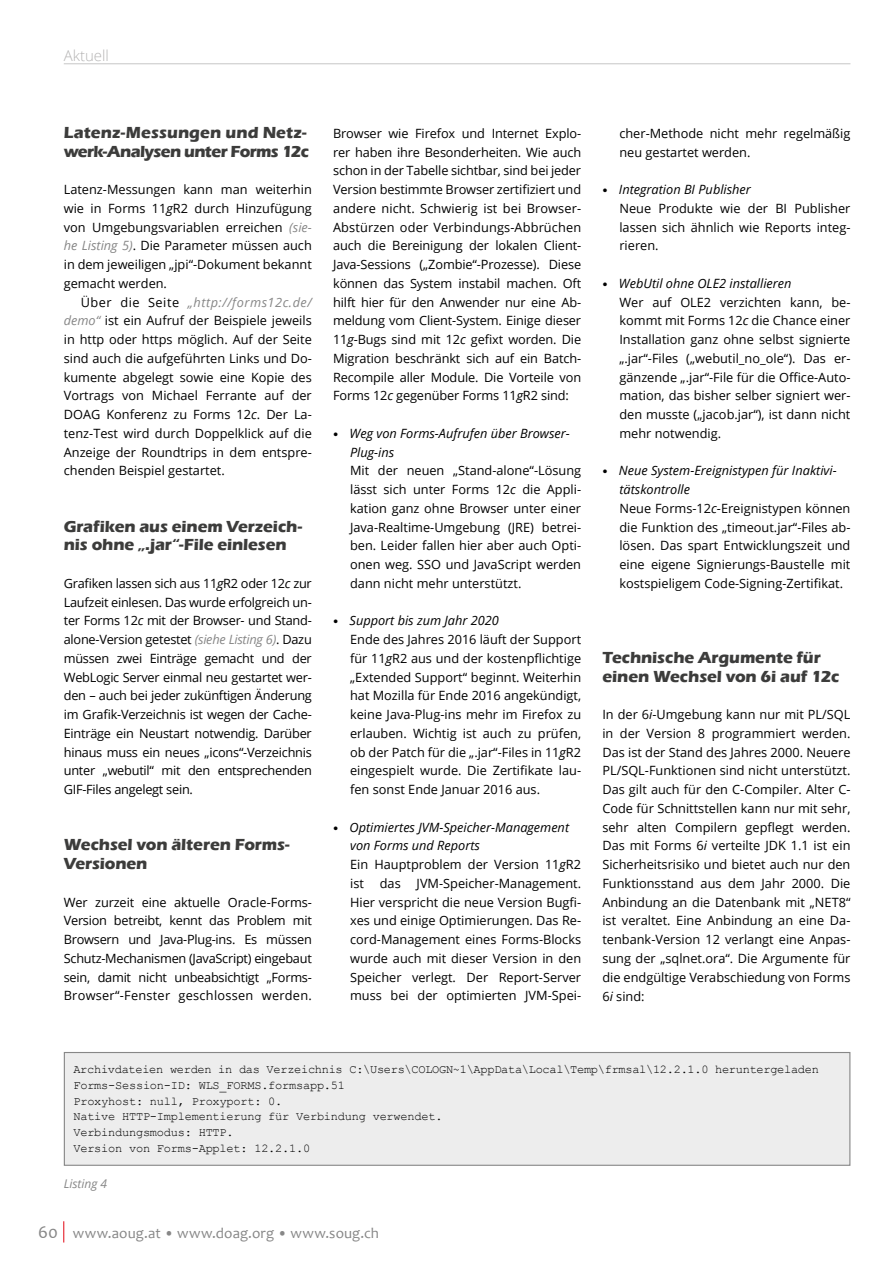
<style>
.page{position:relative;width:893px;height:1263px;background:#fff}
.page>*{position:absolute;margin:0;border:0;box-sizing:border-box;transform-origin:0 0}
.t1{font:700 16.5px/18.8px "Eras ITC";letter-spacing:-.005em;color:#3c3c3b}
.t2{font:700 16.5px/18.8px "Eras ITC";letter-spacing:-.03em;color:#3c3c3b}
.t3{font:15px "Candara";letter-spacing:.01em;color:#878787}
.t4{font:300 15px "Open Sans";color:#b5b4b4}
.t5{font:12.75px/18.8px "Open Sans";color:#000;text-align:justify}
.t6{font:italic 12.75px/18.8px "Open Sans";color:#000}
.t7{font:12px/15.8px "Courier New";letter-spacing:-.02em;color:#000}
.t8{font:italic 12px "Open Sans";color:#878787}
.s1{font-style:italic}
.s2{font-style:italic;color:#878787}
.s3{font-family:"Stone Serif Std";font-weight:500;font-style:normal;font-size:10.5px}
.s4{font-family:"Stone Serif Std";font-weight:500;font-size:10.5px}
.s5{font-size:18px}
</style>
<div class="page">
<svg style="left:63px;top:1221px;width:1px;height:21px"></svg>
<hr style="left:64px;top:64px;width:786px;height:1px;background:#c6c6c6">
<svg style="left:64px;top:63px;width:40px;height:2px"></svg>
<div style="left:64px;top:1052px;width:786px;height:113px;background:#ededed"></div>
<div style="left:64px;top:1052px;width:786px;height:114px;border:1px solid #878787"></div>
<p class="t4" style="left:64px;top:45px;width:47px">Aktuell</p>
<p class="t2" style="left:64px;top:123px;width:247px">Latenz-Messungen und Netz&shy;werk-Analysen unter Forms 12c</p>
<p class="t5" style="left:64px;top:180px;width:250px">Latenz-Messungen kann man weiterhin wie in Forms 11<span class="s1">g</span>R2 durch Hinzufügung von Umgebungsvariablen erreichen <span class="s2">(sie&shy;he Listing 5)</span>. Die Parameter müssen auch in dem jeweiligen „jpi“-Dokument bekannt gemacht werden.</p>
<p class="t5" style="left:64px;top:292px;width:250px;text-indent:17px">Über die Seite <span class="s2">„http://forms12c.de/ demo“</span> ist ein Aufruf der Beispiele jeweils in http oder https möglich. Auf der Seite sind auch die aufgeführten Links und Do&shy;kumente abgelegt sowie eine Kopie des Vortrags von Michael Ferrante auf der DOAG Konferenz zu Forms 12<span class="s1">c</span>. Der La&shy;tenz-Test wird durch Doppelklick auf die Anzeige der Roundtrips in dem entspre&shy;chenden Beispiel gestartet.</p>
<p class="t1" style="left:64px;top:517px;width:240px">Grafiken aus einem Verzeich&shy;nis ohne „.jar“-File einlesen</p>
<p class="t5" style="left:64px;top:573px;width:250px">Grafiken lassen sich aus 11<span class="s1">g</span>R2 oder 12<span class="s1">c</span> zur Laufzeit einlesen. Das wurde erfolgreich un&shy;ter Forms 12<span class="s1">c</span> mit der Browser- und Stand&shy;alone-Version getestet <span class="s2">(siehe Listing 6)</span>. Dazu müssen zwei Einträge gemacht und der WebLogic Server einmal neu gestartet wer&shy;den – auch bei jeder zukünftigen Änderung im Grafik-Verzeichnis ist wegen der Cache-Einträge ein Neustart notwendig. Darüber hinaus muss ein neues „icons“-Verzeichnis unter „webutil“ mit den entsprechenden GIF-Files angelegt sein.</p>
<p class="t1" style="left:64px;top:836px;width:227px">Wechsel von älteren Forms-<br>Versionen</p>
<p class="t5" style="left:64px;top:892px;width:250px">Wer zurzeit eine aktuelle Oracle-Forms-Version betreibt, kennt das Problem mit Browsern und Java-Plug-ins. Es müssen Schutz-Mechanismen (JavaScript) eingebaut sein, damit nicht unbeabsichtigt „Forms-Browser“-Fenster geschlossen werden.</p>
<p class="t5" style="left:333px;top:124px;width:250px">Browser wie Firefox und Internet Explo&shy;rer haben ihre Besonderheiten. Wie auch schon in der Tabelle sichtbar, sind bei jeder Version bestimmte Browser zertifiziert und andere nicht. Schwierig ist bei Browser-Abstürzen oder Verbindungs-Abbrüchen auch die Bereinigung der lokalen Client-Java-Sessions („Zombie“-Prozesse). Diese können das System instabil machen. Oft hilft hier für den Anwender nur eine Ab&shy;meldung vom Client-System. Einige dieser 11<span class="s1">g</span>-Bugs sind mit 12<span class="s1">c</span> gefixt worden. Die Migration beschränkt sich auf ein Batch-Recompile aller Module. Die Vorteile von Forms 12<span class="s1">c</span> gegenüber Forms 11<span class="s1">g</span>R2 sind:</p>
<p class="t6" style="left:350px;top:423px;width:221px;text-indent:-17px"><span class="s3">•</span> Weg von Forms-Aufrufen über Browser-<br>Plug-ins</p>
<p class="t5" style="left:350px;top:461px;width:233px">Mit der neuen „Stand-alone“-Lösung lässt sich unter Forms 12<span class="s1">c</span> die Appli&shy;kation ganz ohne Browser unter einer Java-Realtime-Umgebung (JRE) betrei&shy;ben. Leider fallen hier aber auch Opti&shy;onen weg. SSO und JavaScript werden dann nicht mehr unterstützt.</p>
<p class="t5" style="left:350px;top:611px;width:233px;text-align:left;text-indent:-17px"><span class="s4">•</span> <span class="s1">Support bis zum Jahr 2020<br></span>Ende des Jahres 2016 läuft der Support für 11<span class="s1">g</span>R2 aus und der kostenpflichtige „Extended Support“ beginnt. Weiterhin hat Mozilla für Ende 2016 angekündigt, keine Java-Plug-ins mehr im Firefox zu erlauben. Wichtig ist auch zu prüfen, ob der Patch für die „.jar“-Files in 11<span class="s1">g</span>R2 eingespielt wurde. Die Zertifikate lau&shy;fen sonst Ende Januar 2016 aus.</p>
<p class="t5" style="left:350px;top:817px;width:233px;text-align:left;text-indent:-17px"><span class="s4">•</span> <span class="s1">Optimiertes JVM-Speicher-Management von Forms und Reports<br></span>Ein Hauptproblem der Version 11<span class="s1">g</span>R2 ist das JVM-Speicher-Management.<br>Hier verspricht die neue Version Bugfi&shy;xes und einige Optimierungen. Das Re&shy;cord-Management eines Forms-Blocks wurde auch mit dieser Version in den Speicher verlegt. Der Report-Server muss bei der optimierten JVM-Spei-</p>
<p class="t5" style="left:619px;top:124px;width:233px">cher-Methode nicht mehr regelmäßig neu gestartet werden.</p>
<p class="t5" style="left:619px;top:180px;width:233px;text-align:left;text-indent:-17px"><span class="s4">•</span> <span class="s1">Integration BI Publisher<br></span>Neue Produkte wie der BI Publisher lassen sich ähnlich wie Reports integ&shy;rieren.</p>
<p class="t5" style="left:619px;top:273px;width:233px;text-align:left;text-indent:-17px"><span class="s4">•</span> <span class="s1">WebUtil ohne OLE2 installieren<br></span>Wer auf OLE2 verzichten kann, be&shy;kommt mit Forms 12<span class="s1">c</span> die Chance einer Installation ganz ohne selbst signierte „.jar“-Files („webutil_no_ole“). Das er&shy;gänzende „.jar“-File für die Office-Auto&shy;mation, das bisher selber signiert wer&shy;den musste („jacob.jar“), ist dann nicht mehr notwendig.</p>
<p class="t5" style="left:619px;top:461px;width:233px;text-align:left;text-indent:-17px"><span class="s4">•</span> <span class="s1">Neue System-Ereignistypen für Inaktivi&shy;tätskontrolle<br></span>Neue Forms-12<span class="s1">c</span>-Ereignistypen können die Funktion des „timeout.jar“-Files ab&shy;lösen. Das spart Entwicklungszeit und eine eigene Signierungs-Baustelle mit kostspieligem Code-Signing-Zertifikat.</p>
<p class="t1" style="left:602px;top:648px;width:239px">Technische Argumente für einen Wechsel von 6i auf 12c</p>
<p class="t5" style="left:602px;top:705px;width:250px">In der 6<span class="s1">i</span>-Umgebung kann nur mit PL/SQL in der Version 8 programmiert werden.<br>Das ist der Stand des Jahres 2000. Neuere PL/SQL-Funktionen sind nicht unterstützt.<br>Das gilt auch für den C-Compiler. Alter C-Code für Schnittstellen kann nur mit sehr, sehr alten Compilern gepflegt werden.<br>Das mit Forms 6<span class="s1">i</span> verteilte JDK 1.1 ist ein Sicherheitsrisiko und bietet auch nur den Funktionsstand aus dem Jahr 2000. Die Anbindung an die Datenbank mit „NET8“ ist veraltet. Eine Anbindung an eine Da&shy;tenbank-Version 12 verlangt eine Anpas&shy;sung der „sqlnet.ora“. Die Argumente für die endgültige Verabschiedung von Forms 6<span class="s1">i</span> sind:</p>
<p class="t7" style="left:73px;top:1061px;width:747px">Archivdateien werden in das Verzeichnis C:\Users\COLOGN~1\AppData\Local\Temp\frmsal\12.2.1.0 heruntergeladen Forms-Session-ID: WLS_FORMS.formsapp.51<br>Proxyhost: null, Proxyport: 0.<br>Native HTTP-Implementierung für Verbindung verwendet.<br>Verbindungsmodus: HTTP.<br>Version von Forms-Applet: 12.2.1.0</p>
<p class="t8" style="left:64px;top:1175px;width:45px">Listing 4</p>
<p class="t3" style="left:38px;top:1224px;width:342px"><span class="s5">60</span> www.aoug.at • www.doag.org • www.soug.ch</p>
</div>
